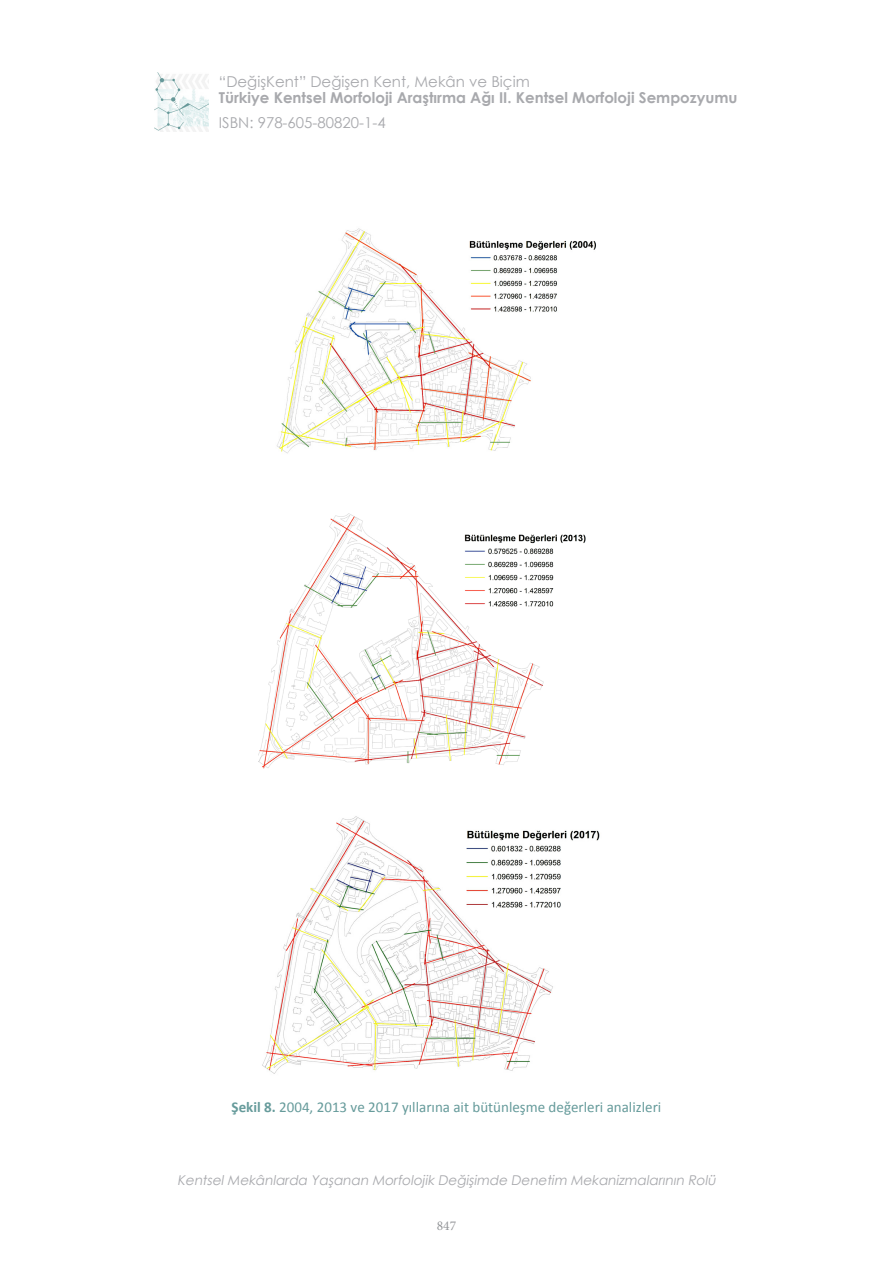
<style>
.page{position:relative;width:893px;height:1263px;background:#fff}
.page>*{position:absolute;margin:0;border:0;box-sizing:border-box;transform-origin:0 0}
.t1{font:700 15px "Century Gothic";color:#a8a9ad}
.t2{font:15px "Calibri";color:#669b9b}
.t3{font:15px "Century Gothic";color:#a8a9ad}
.t4{font:italic 13.5px "Century Gothic";color:#a8a9ad}
.t5{font:13.5px "Minion Pro";color:#939598}
.s1{font-weight:700}
</style>
<div class="page">
<img style="left:154px;top:72px;width:54px;height:59px">
<img style="left:277px;top:228px;width:319px;height:226px">
<img style="left:259px;top:513px;width:327px;height:256px">
<img style="left:262px;top:816px;width:338px;height:258px">
<p class="t3" style="left:219px;top:72px;width:312px">“DeğişKent” Değişen Kent, Mekân ve Biçim</p>
<p class="t1" style="left:219px;top:92px;width:520px">Türkiye Kentsel Morfoloji Araştırma Ağı II. Kentsel Morfoloji Sempozyumu</p>
<p class="t3" style="left:219px;top:113px;width:168px">ISBN: 978-605-80820-1-4</p>
<p class="t2" style="left:232px;top:1101px;width:431px"><span class="s1">Şekil 8.</span> 2004, 2013 ve 2017 yıllarına ait bütünleşme değerleri analizleri</p>
<p class="t4" style="left:177px;top:1172px;width:542px">Kentsel Mekânlarda Yaşanan Morfolojik Değişimde Denetim Mekanizmalarının Rolü</p>
<p class="t5" style="left:437px;top:1216px;width:21px">847</p>
</div>
